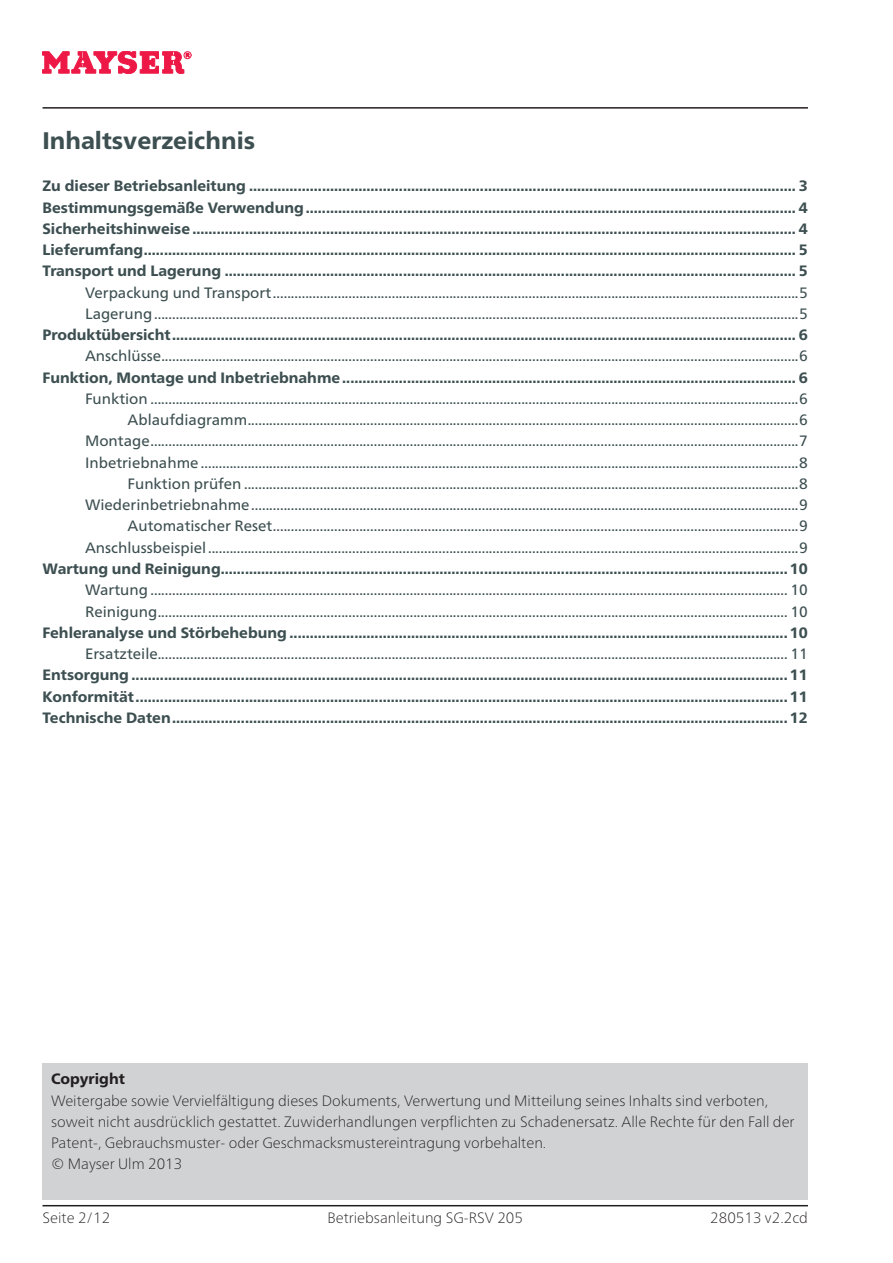
<style>
.page{position:relative;width:893px;height:1263px;background:#fff}
.page>*{position:absolute;margin:0;border:0;box-sizing:border-box;transform-origin:0 0}
.t1{font:800 24px "Frutiger Neue LTW1 G";color:#3d4f51}
.t2{font:15px/21.3px "Frutiger Neue LTW1 G";color:#3d4f51}
.t3{font:800 15px/21.3px "Frutiger Neue LTW1 G";color:#3d4f51;text-align:justify}
.t4{font:100 15px/21.3px "Frutiger Neue LTW1 G";color:#231f20}
.t5{font:800 15px "Frutiger Neue LTW1 G";color:#231f20}
</style>
<div class="page">
<hr style="left:43px;top:1205px;width:765px;height:1px;background:#231f20">
<hr style="left:43px;top:107px;width:765px;height:2px;background:#231f20">
<svg style="left:43px;top:51px;width:149px;height:23px"></svg>
<div style="left:43px;top:1063px;width:765px;height:136px;background:#d1d2d4"></div>
<h1 class="t1" style="left:43px;top:123px;width:214px">Inhaltsverzeichnis</h1>
<p class="t3" style="left:43px;top:174px;width:767px">Zu dieser Betriebsanleitung ....................................................................................................................................... 3<br>Bestimmungsgemäße Verwendung......................................................................................................................... 4<br>Sicherheitshinweise ..................................................................................................................................................... 4<br>Lieferumfang................................................................................................................................................................. 5<br>Transport und Lagerung ............................................................................................................................................. 5</p>
<p class="t2" style="left:85px;top:281px;width:724px">Verpackung und Transport..................................................................................................................................................5<br>Lagerung...................................................................................................................................................................................5</p>
<p class="t3" style="left:43px;top:323px;width:767px">Produktübersicht.......................................................................................................................................................... 6</p>
<p class="t2" style="left:85px;top:344px;width:724px">Anschlüsse.................................................................................................................................................................................6</p>
<p class="t3" style="left:43px;top:366px;width:767px">Funktion, Montage und Inbetriebnahme................................................................................................................ 6</p>
<p class="t2" style="left:85px;top:387px;width:724px;text-align:right">Funktion ....................................................................................................................................................................................6<br>Ablaufdiagramm.........................................................................................................................................................6<br>Montage....................................................................................................................................................................................7<br>Inbetriebnahme ......................................................................................................................................................................8<br>Funktion prüfen ..........................................................................................................................................................8<br>Wiederinbetriebnahme........................................................................................................................................................9<br>Automatischer Reset..................................................................................................................................................9<br>Anschlussbeispiel....................................................................................................................................................................9</p>
<p class="t3" style="left:43px;top:557px;width:767px">Wartung und Reinigung............................................................................................................................................10</p>
<p class="t2" style="left:85px;top:578px;width:724px">Wartung ................................................................................................................................................................................. 10<br>Reinigung............................................................................................................................................................................... 10</p>
<p class="t3" style="left:43px;top:621px;width:767px">Fehleranalyse und Störbehebung ...........................................................................................................................10</p>
<p class="t2" style="left:85px;top:642px;width:724px">Ersatzteile............................................................................................................................................................................... 11</p>
<p class="t3" style="left:42px;top:663px;width:767px">Entsorgung ..................................................................................................................................................................11<br>Konformität .................................................................................................................................................................11<br>Technische Daten........................................................................................................................................................12</p>
<p class="t5" style="left:51px;top:1068px;width:75px">Copyright</p>
<p class="t4" style="left:51px;top:1089px;width:745px">Weitergabe sowie Vervielfältigung dieses Dokuments, Verwertung und Mitteilung seines Inhalts sind verboten, soweit nicht ausdrücklich gestattet. Zuwiderhandlungen verpflichten zu Schadenersatz. Alle Rechte für den Fall der Patent-, Gebrauchsmuster- oder Geschmacksmustereintragung vorbehalten.<br>© Mayser Ulm 2013</p>
<p class="t4" style="left:43px;top:1206px;width:69px">Seite 2/12</p>
<p class="t4" style="left:327px;top:1206px;width:197px">Betriebsanleitung SG-RSV 205</p>
<p class="t4" style="left:710px;top:1206px;width:99px">280513 v2.2cd</p>
</div>
